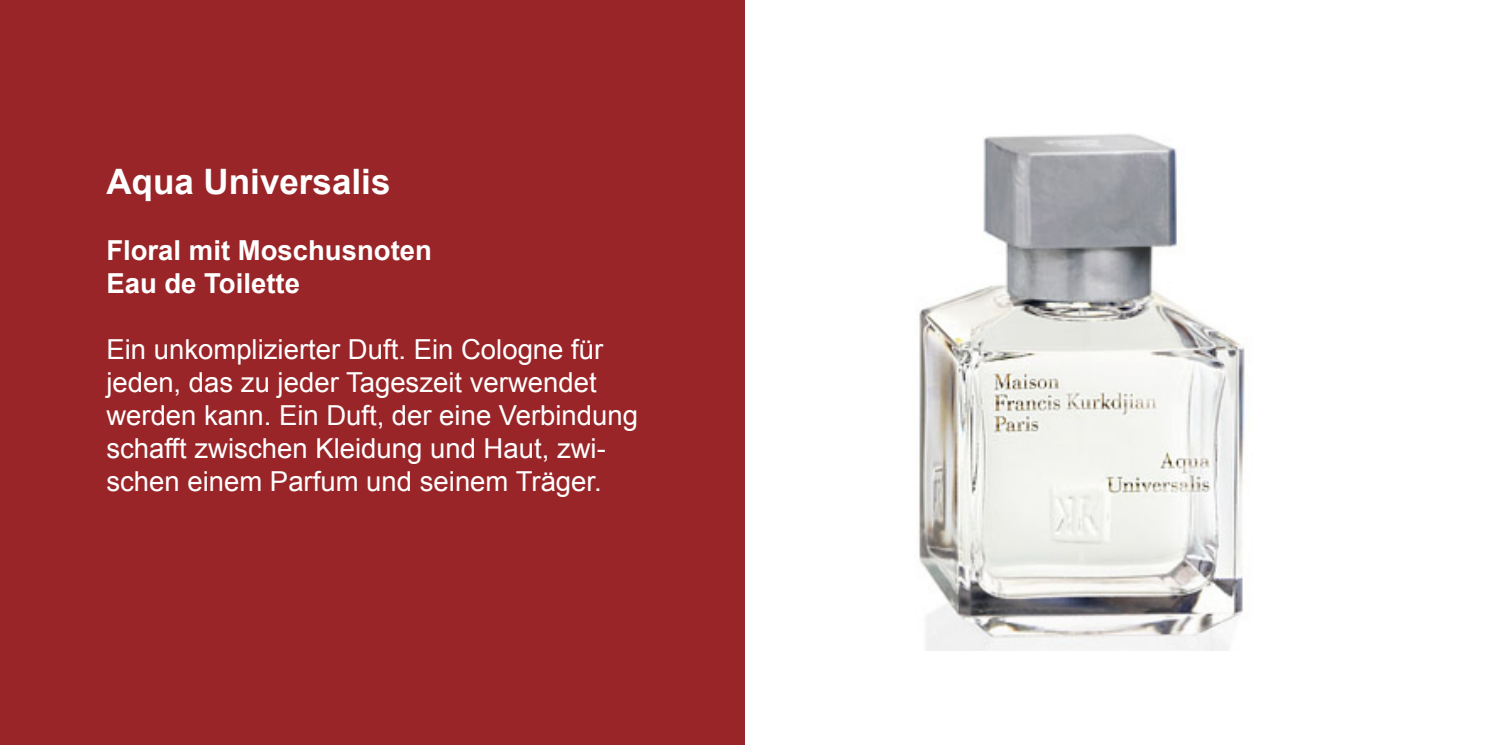
<style>
.page{position:relative;width:1489px;height:745px;background:#fff}
.page>*{position:absolute;margin:0;border:0;box-sizing:border-box;transform-origin:0 0}
.t1{font:700 35px "Arial";color:#fff}
.t2{font:27.5px/33px "Arial";color:#fff}
.t3{font:700 27.5px/33px "Arial";color:#fff}
</style>
<div class="page">
<div style="left:0;top:0;width:744px;height:744px;background:#992528"></div>
<img style="left:918px;top:133px;width:327px;height:517px">
<p class="t1" style="left:106px;top:158px;width:285px">Aqua Universalis</p>
<p class="t3" style="left:106px;top:235px;width:327px">Floral mit Moschusnoten<br>Eau de Toilette</p>
<p class="t2" style="left:106px;top:333px;width:533px">Ein unkomplizierter Duft. Ein Cologne für jeden, das zu jeder Tageszeit verwendet werden kann. Ein Duft, der eine Verbindung schafft zwischen Kleidung und Haut, zwi&shy;schen einem Parfum und seinem Träger.</p>
</div>
